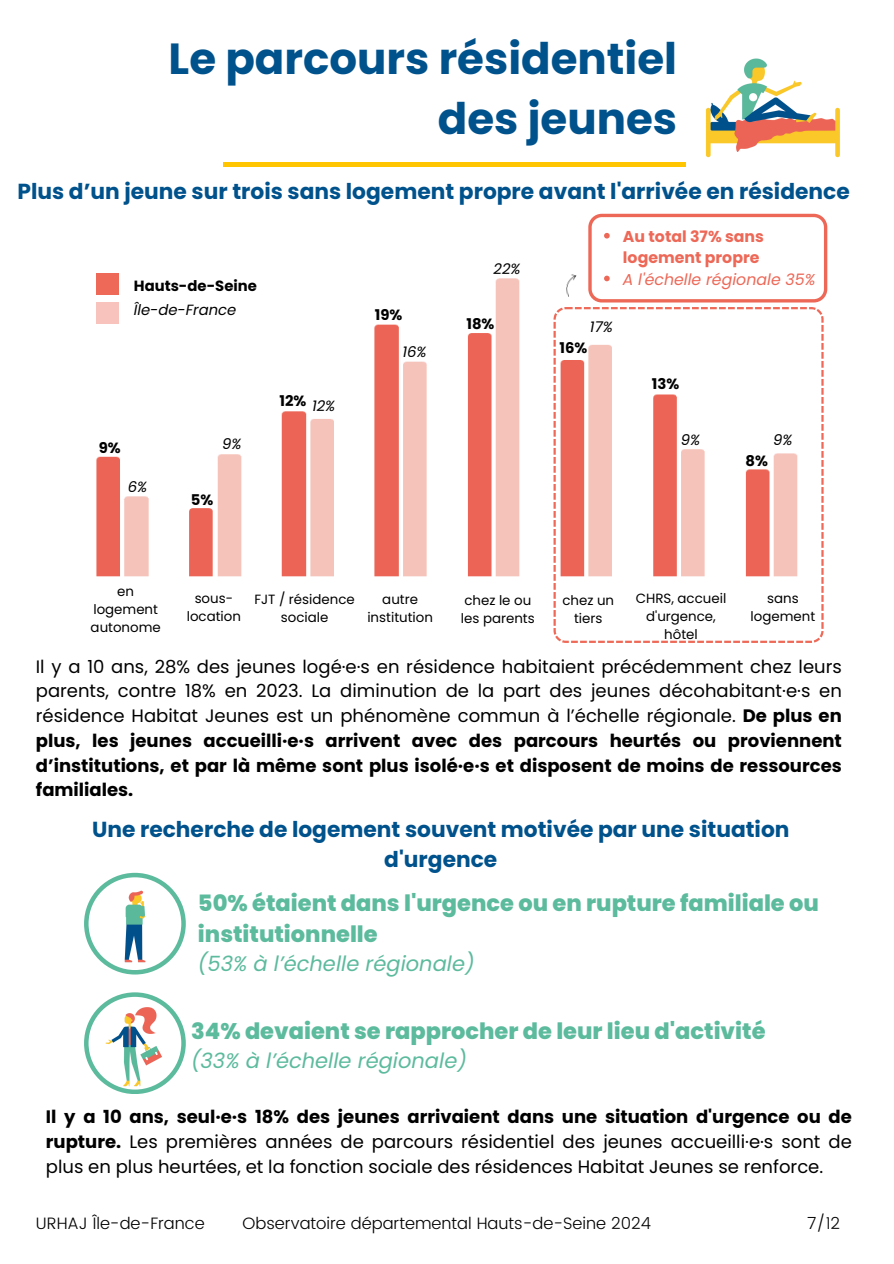
<style>
.page{position:relative;width:894px;height:1264px;background:#fff}
.page>*{position:absolute;margin:0;border:0;box-sizing:border-box;transform-origin:0 0}
.t1{font:700 43.5px/60.8px "Poppins";color:#00528c;text-align:right}
.t2{font:800 22.5px/31.5px "Poppins";color:#5cba9d}
.t3{font:700 21.75px/30.3px "Poppins";color:#00528c;text-align:center}
.t4{font:italic 21px "Poppins";color:#5cba9d}
.t5{font:18px/24.8px "Poppins";color:#000;text-align:justify}
.t6{font:300 16.5px "Poppins";color:#000}
.t7{font:700 15.75px/21.3px "Poppins";color:#ed6857}
.t8{font:italic 15.75px "Poppins";color:#ed6857}
.t9{font:700 14.85px "Poppins";color:#000}
.t10{font:italic 14.85px "Poppins";color:#000}
.t11{font:13.35px/18px "Poppins";color:#000;text-align:center}
.s1{font-weight:700}
</style>
<div class="page">
<div style="left:223px;top:162px;width:462px;height:5px;background:#ffc500"></div>
<img style="left:96px;top:227px;width:732px;height:366px">
<img style="left:706px;top:58px;width:134px;height:100px">
<svg style="left:84px;top:872px;width:101px;height:102px"></svg>
<img style="left:101px;top:890px;width:72px;height:72px">
<svg style="left:84px;top:992px;width:101px;height:101px"></svg>
<img style="left:93px;top:1004px;width:83px;height:83px">
<svg style="left:588px;top:214px;width:238px;height:88px"></svg>
<div style="left:96px;top:273px;width:22px;height:22px;background:#ee6957"></div>
<div style="left:96px;top:302px;width:22px;height:22px;background:#f7c3bc"></div>
<svg style="left:553px;top:307px;width:270px;height:335px"></svg>
<img style="left:550px;top:263px;width:45px;height:46px">
<h6 class="t1" style="left:168px;top:28px;width:510px">Le parcours résidentiel des jeunes</h6>
<h5 class="t3" style="left:17px;top:177px;width:833px">Plus d’un jeune sur trois sans logement propre avant l'arrivée en résidence</h5>
<p class="t9" style="left:134px;top:275px;width:124px">Hauts-de-Seine</p>
<p class="t10" style="left:134px;top:299px;width:104px">Île-de-France</p>
<h6 class="t9" style="left:99px;top:437px;width:23px">9%</h6>
<p class="t10" style="left:128px;top:476px;width:21px">6%</p>
<h4 class="t10" style="left:222px;top:433px;width:21px">9%</h4>
<h5 class="t9" style="left:191px;top:489px;width:24px">5%</h5>
<h6 class="t9" style="left:279px;top:391px;width:28px">12%</h6>
<h2 class="t10" style="left:312px;top:395px;width:25px">12%</h2>
<p class="t9" style="left:375px;top:304px;width:29px">19%</p>
<p class="t10" style="left:402px;top:341px;width:26px">16%</p>
<h3 class="t10" style="left:493px;top:258px;width:28px">22%</h3>
<p class="t9" style="left:466px;top:313px;width:29px">18%</p>
<p class="t7" style="left:622px;top:226px;width:142px">Au total 37% sans logement propre</p>
<p class="t8" style="left:622px;top:268px;width:194px">A l'échelle régionale 35%</p>
<p class="t10" style="left:589px;top:317px;width:24px">17%</p>
<p class="t9" style="left:559px;top:337px;width:29px">16%</p>
<p class="t9" style="left:651px;top:373px;width:29px">13%</p>
<h3 class="t10" style="left:680px;top:429px;width:21px">9%</h3>
<h4 class="t10" style="left:773px;top:429px;width:21px">9%</h4>
<p class="t9" style="left:745px;top:450px;width:24px">8%</p>
<h6 class="t11" style="left:91px;top:582px;width:72px">en logement autonome</h6>
<h6 class="t11" style="left:635px;top:589px;width:92px">CHRS, accueil d'urgence, hôtel</h6>
<h5 class="t11" style="left:750px;top:589px;width:66px">sans logement</h5>
<h6 class="t11" style="left:254px;top:590px;width:102px">FJT / résidence sociale</h6>
<p class="t11" style="left:367px;top:590px;width:67px">autre institution</p>
<h6 class="t11" style="left:460px;top:591px;width:75px;text-align:left">chez le ou les parents</h6>
<h5 class="t11" style="left:562px;top:591px;width:53px">chez un tiers</h5>
<h5 class="t11" style="left:187px;top:589px;width:56px">sous&shy;location</h5>
<h4 class="t5" style="left:36px;top:654px;width:807px">Il y a 10 ans, 28% des jeunes logé·e·s en résidence habitaient précédemment chez leurs parents, contre 18% en 2023. La diminution de la part des jeunes décohabitant·e·s en résidence Habitat Jeunes est un phénomène commun à l’échelle régionale. <span class="s1">De plus en plus, les jeunes accueilli·e·s arrivent avec des parcours heurtés ou proviennent d’institutions, et par là même sont plus isolé·e·s et disposent de moins de ressources familiales.</span></h4>
<h6 class="t3" style="left:92px;top:814px;width:698px">Une recherche de logement souvent motivée par une situation d'urgence</h6>
<h5 class="t2" style="left:198px;top:887px;width:622px">50% étaient dans l'urgence ou en rupture familiale ou institutionnelle</h5>
<h5 class="t4" style="left:198px;top:949px;width:278px">(53% à l’échelle régionale)</h5>
<h6 class="t2" style="left:191px;top:1015px;width:576px">34% devaient se rapprocher de leur lieu d'activité</h6>
<h6 class="t4" style="left:191px;top:1046px;width:277px">(33% à l’échelle régionale)</h6>
<h5 class="t5" style="left:46px;top:1104px;width:807px"><span class="s1">Il y a 10 ans, seul·e·s 18% des jeunes arrivaient dans une situation d'urgence ou de rupture.</span> Les premières années de parcours résidentiel des jeunes accueilli·e·s sont de plus en plus heurtées, et la fonction sociale des résidences Habitat Jeunes se renforce.</h5>
<h5 class="t6" style="left:36px;top:1213px;width:170px">URHAJ Île-de-France</h5>
<p class="t6" style="left:242px;top:1213px;width:410px">Observatoire départemental Hauts-de-Seine 2024</p>
<h4 class="t6" style="left:806px;top:1213px;width:34px">7/12</h4>
</div>
